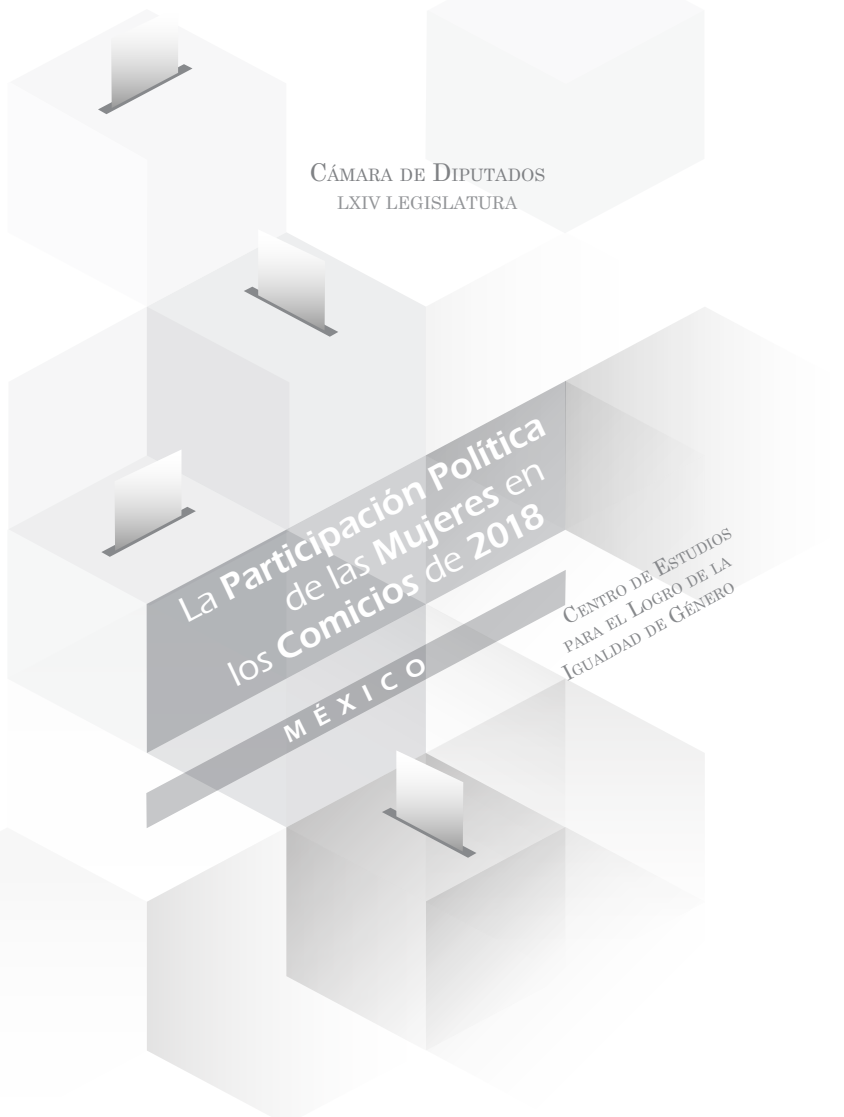
<style>
.page{position:relative;width:844px;height:1117px;background:#fff}
.page>*{position:absolute;margin:0;border:0;box-sizing:border-box;transform-origin:0 0}
.t1{font:600 36.75px/39.9px "Eras ITC";color:#fff}
.t2{font:600 24.5px "Eras ITC";color:#fff}
.t3{font:17.5px "Century Schoolbook";color:#939598}
.t4{font:17.15px "Century Schoolbook";color:#808285}
.t5{font:14.7px "Century Schoolbook";color:#87898c}
.s1{font-size:24.5px}
.s2{font-weight:500}
.s3{font-size:21px}
</style>
<div class="page">
<svg style="left:289px;top:260px;width:137px;height:120px;fill:#edeeef"></svg>
<svg style="left:149px;top:68px;width:95px;height:238px"></svg>
<svg style="left:147px;top:306px;width:142px;height:74px;background:#e8e9ea"></svg>
<svg style="left:426px;top:303px;width:9px;height:77px"></svg>
<div style="left:9px;top:480px;width:137px;height:124px;background:#f6f6f7"></div>
<svg style="left:565px;top:679px;width:139px;height:120px"></svg>
<svg style="left:147px;top:901px;width:115px;height:210px"></svg>
<svg style="left:31px;top:605px;width:231px;height:296px"></svg>
<svg style="left:286px;top:901px;width:140px;height:135px"></svg>
<svg style="left:566px;top:307px;width:154px;height:297px"></svg>
<svg style="left:286px;top:828px;width:140px;height:73px;background:#d4d4d4"></svg>
<svg style="left:566px;top:381px;width:138px;height:223px"></svg>
<svg style="left:426px;top:827px;width:213px;height:223px"></svg>
<svg style="left:382px;top:828px;width:94px;height:29px;background:#ccc"></svg>
<svg style="left:146px;top:380px;width:420px;height:372px;background:#dcdcde"></svg>
<svg style="left:146px;top:569px;width:419px;height:259px"></svg>
<svg style="left:244px;top:232px;width:94px;height:104px"></svg>
<svg style="left:98px;top:38px;width:94px;height:76px"></svg>
<svg style="left:101px;top:449px;width:95px;height:107px"></svg>
<p class="t4" style="left:309px;top:160px;width:237px"><span class="s1">C</span>ÁMARA DE <span class="s1">D</span>IPUTADOS</p>
<p class="t3" style="left:337px;top:188px;width:182px">LXIV LEGISLATURA</p>
<p class="t1" style="left:172px;top:595px;width:409px;rotate:-28deg"><span class="s2">La</span> Participación Política</p>
<p class="t1" style="left:203px;top:624px;width:374px;text-indent:83px;rotate:-28deg"><span class="s2">de las</span> Mujeres <span class="s2">en los</span> Comicios <span class="s2">de</span> 2018</p>
<p class="t2" style="left:279px;top:724px;width:159px;rotate:-28deg">MÉXICO</p>
<p class="t5" style="left:558px;top:609px;width:189px;rotate:-28deg"><span class="s3">C</span>ENTRO DE <span class="s3">E</span>STUDIOS</p>
<p class="t5" style="left:559px;top:637px;width:188px;rotate:-28deg">PARA EL <span class="s3">L</span>OGRO DE LA</p>
<p class="t5" style="left:559px;top:665px;width:193px;rotate:-28deg"><span class="s3">I</span>GUALDAD DE <span class="s3">G</span>ÉNERO</p>
</div>
